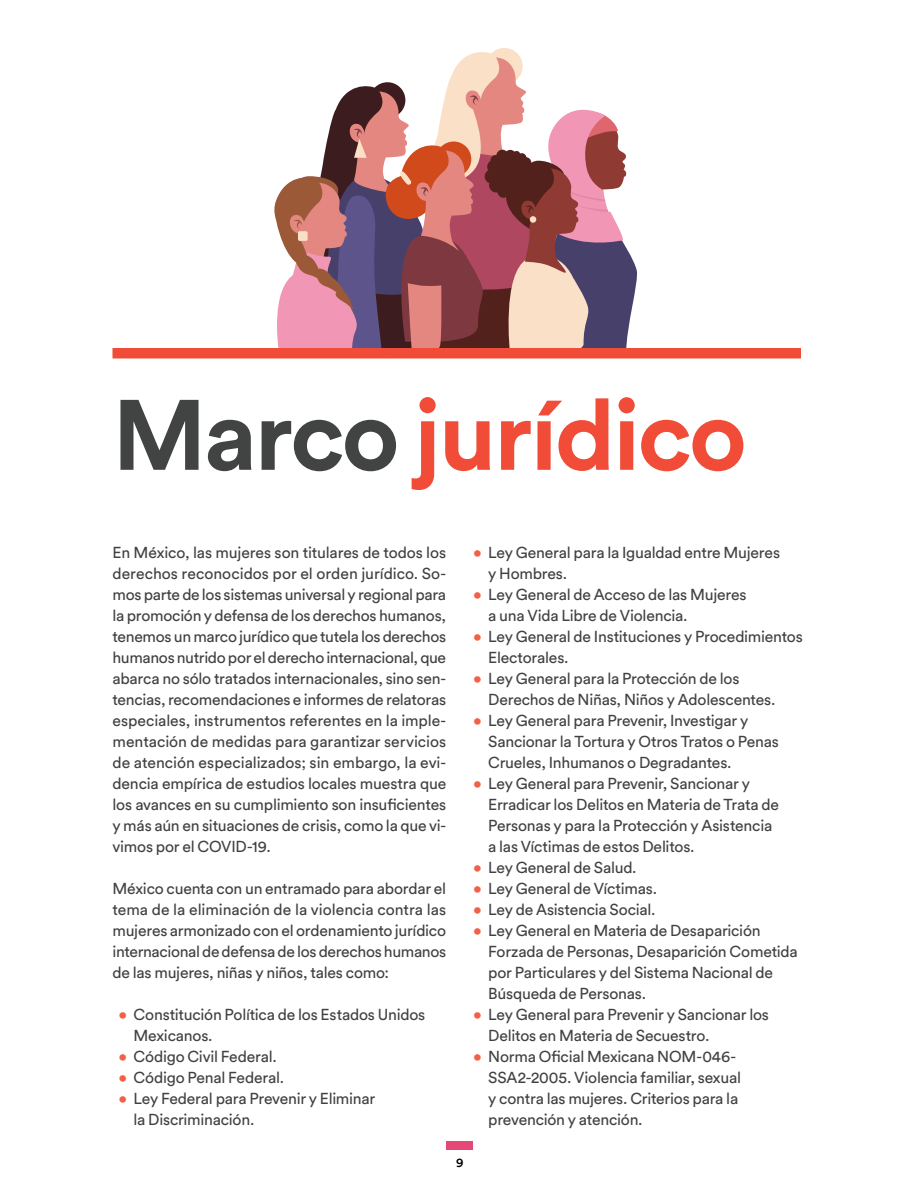
<style>
.page{position:relative;width:918px;height:1188px;background:#fff}
.page>*{position:absolute;margin:0;border:0;box-sizing:border-box;transform-origin:0 0}
.t1{font:700 98.7px "Circular Std";letter-spacing:-.025em;color:#f04c38}
.t2{font:15.75px/21px "Circular Std";letter-spacing:-.015em;color:#414042}
.t3{font:500 12.75px "Circular Std";color:#000}
.s1{color:#424444}
.s2{color:#f16047}
</style>
<div class="page">
<div style="left:446px;top:1142px;width:27px;height:8px;background:#e54877"></div>
<svg style="left:267px;top:49px;width:372px;height:310px"></svg>
<div style="left:298px;top:231px;width:10px;height:10px;background:#fae0c7;border-radius:2px"></div>
<div style="left:112px;top:348px;width:689px;height:10px;background:#f04c38"></div>
<h1 class="t1" style="left:112px;top:371px;width:636px"><span class="s1">Marco</span> jurídico</h1>
<p class="t2" style="left:112px;top:542px;width:335px;text-align:justify">En México, las mujeres son titulares de todos los derechos reconocidos por el orden jurídico. So&shy;mos parte de los sistemas universal y regional para la promoción y defensa de los derechos humanos, tenemos un marco jurídico que tutela los derechos humanos nutrido por el derecho internacional, que abarca no sólo tratados internacionales, sino sen&shy;tencias, recomendaciones e informes de relatoras especiales, instrumentos referentes en la imple&shy;mentación de medidas para garantizar servicios de atención especializados; sin embargo, la evi&shy;dencia empírica de estudios locales muestra que los avances en su cumplimiento son insuficientes y más aún en situaciones de crisis, como la que vi&shy;vimos por el COVID-19.</p>
<p class="t2" style="left:112px;top:878px;width:335px;text-align:justify">México cuenta con un entramado para abordar el tema de la eliminación de la violencia contra las mujeres armonizado con el ordenamiento jurídico internacional de defensa de los derechos humanos de las mujeres, niñas y niños, tales como:</p>
<p class="t2" style="left:133px;top:1004px;width:293px;text-indent:-15px"><span class="s2">•</span> Constitución Política de los Estados Unidos<br>Mexicanos.</p>
<p class="t2" style="left:118px;top:1046px;width:160px"><span class="s2">•</span> Código Civil Federal.</p>
<p class="t2" style="left:118px;top:1067px;width:167px"><span class="s2">•</span> Código Penal Federal.</p>
<p class="t2" style="left:133px;top:1088px;width:243px;text-indent:-15px"><span class="s2">•</span> Ley Federal para Prevenir y Eliminar la Discriminación.</p>
<p class="t2" style="left:488px;top:542px;width:293px;text-indent:-15px"><span class="s2">•</span> Ley General para la Igualdad entre Mujeres y Hombres.</p>
<p class="t2" style="left:488px;top:584px;width:260px;text-indent:-15px"><span class="s2">•</span> Ley General de Acceso de las Mujeres a una Vida Libre de Violencia.</p>
<p class="t2" style="left:488px;top:626px;width:316px;text-indent:-15px"><span class="s2">•</span> Ley General de Instituciones y Procedimientos<br>Electorales.</p>
<p class="t2" style="left:488px;top:668px;width:289px;text-indent:-15px"><span class="s2">•</span> Ley General para la Protección de los<br>Derechos de Niñas, Niños y Adolescentes.</p>
<p class="t2" style="left:488px;top:710px;width:292px;text-indent:-15px"><span class="s2">•</span> Ley General para Prevenir, Investigar y<br>Sancionar la Tortura y Otros Tratos o Penas<br>Crueles, Inhumanos o Degradantes.</p>
<p class="t2" style="left:488px;top:773px;width:292px;text-indent:-15px"><span class="s2">•</span> Ley General para Prevenir, Sancionar y Erradicar los Delitos en Materia de Trata de Personas y para la Protección y Asistencia a las Víctimas de estos Delitos.</p>
<p class="t2" style="left:473px;top:857px;width:165px"><span class="s2">•</span> Ley General de Salud.</p>
<p class="t2" style="left:473px;top:878px;width:185px"><span class="s2">•</span> Ley General de Víctimas.</p>
<p class="t2" style="left:473px;top:899px;width:184px"><span class="s2">•</span> Ley de Asistencia Social.</p>
<p class="t2" style="left:488px;top:920px;width:311px;text-indent:-15px"><span class="s2">•</span> Ley General en Materia de Desaparición Forzada de Personas, Desaparición Cometida por Particulares y del Sistema Nacional de Búsqueda de Personas.</p>
<p class="t2" style="left:488px;top:1004px;width:282px;text-indent:-15px"><span class="s2">•</span> Ley General para Prevenir y Sancionar los<br>Delitos en Materia de Secuestro.</p>
<p class="t2" style="left:488px;top:1046px;width:254px;text-indent:-15px"><span class="s2">•</span> Norma Oficial Mexicana NOM-046- SSA2-2005. Violencia familiar, sexual y contra las mujeres. Criterios para la prevención y atención.</p>
<p class="t3" style="left:456px;top:1155px;width:9px">9</p>
</div>
